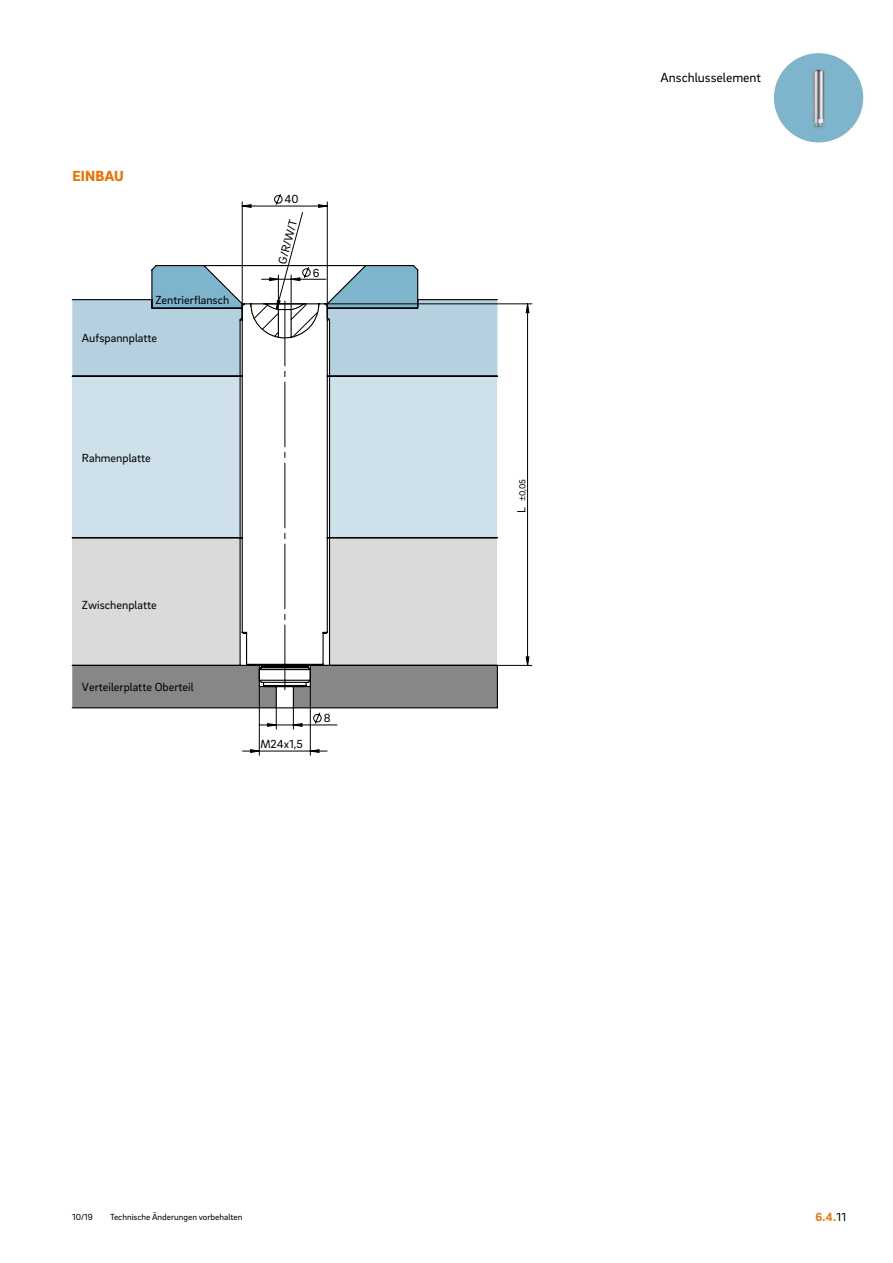
<style>
.page{position:relative;width:893px;height:1263px;background:#fff}
.page>*{position:absolute;margin:0;border:0;box-sizing:border-box;transform-origin:0 0}
.t1{font:900 15px "Brix Sans";letter-spacing:.015em;color:#ee7100}
.t2{font:13.5px "Brix Sans";color:#000}
.t3{font:12px "Brix Sans";color:#000}
.t4{font:700 12px "Brix Sans";color:#ee7100}
.t5{font:9px "Brix Sans";color:#000}
.s1{font-size:12px}
.s2{font-weight:400;color:#000}
</style>
<div class="page">
<img style="left:774px;top:53px;width:89px;height:89px;border-radius:45px">
<svg style="left:274px;top:194px;width:9px;height:10px"></svg>
<hr style="left:259px;top:686px;width:1px;height:69px;background:#000">
<hr style="left:310px;top:686px;width:1px;height:69px;background:#000">
<hr style="left:242px;top:202px;width:1px;height:107px;background:#000">
<hr style="left:327px;top:202px;width:1px;height:107px;background:#000">
<hr style="left:310px;top:665px;width:222px;height:1px;background:#000">
<hr style="left:325px;top:304px;width:207px;height:1px;background:#000">
<svg style="left:242px;top:205px;width:85px;height:547px"></svg>
<svg style="left:526px;top:303px;width:3px;height:363px"></svg>
<svg style="left:72px;top:212px;width:425px;height:517px"></svg>
<p class="t1" style="left:72px;top:166px;width:53px">EINBAU</p>
<p class="t3" style="left:155px;top:292px;width:75px">Zentrierflansch</p>
<p class="t3" style="left:82px;top:331px;width:77px">Aufspannplatte</p>
<p class="t3" style="left:82px;top:450px;width:70px">Rahmenplatte</p>
<p class="t3" style="left:285px;top:192px;width:16px">40</p>
<p class="t3" style="left:274px;top:262px;width:47px;rotate:-75deg">G/R/W/T</p>
<p class="t3" style="left:313px;top:265px;width:8px">6</p>
<p class="t3" style="left:82px;top:597px;width:76px">Zwischenplatte</p>
<p class="t3" style="left:82px;top:680px;width:113px">Verteilerplatte Oberteil</p>
<p class="t3" style="left:260px;top:736px;width:44px">M24x1,5</p>
<p class="t3" style="left:324px;top:710px;width:8px">8</p>
<p class="t2" style="left:661px;top:69px;width:102px">Anschlusselement</p>
<p class="t5" style="left:517px;top:513px;width:36px;rotate:-90deg"><span class="s1">L</span> ±0,05</p>
<p class="t5" style="left:72px;top:1211px;width:22px">10/19</p>
<p class="t5" style="left:110px;top:1211px;width:134px">Technische Änderungen vorbehalten</p>
<p class="t4" style="left:815px;top:1209px;width:32px">6.4.<span class="s2">11</span></p>
</div>
